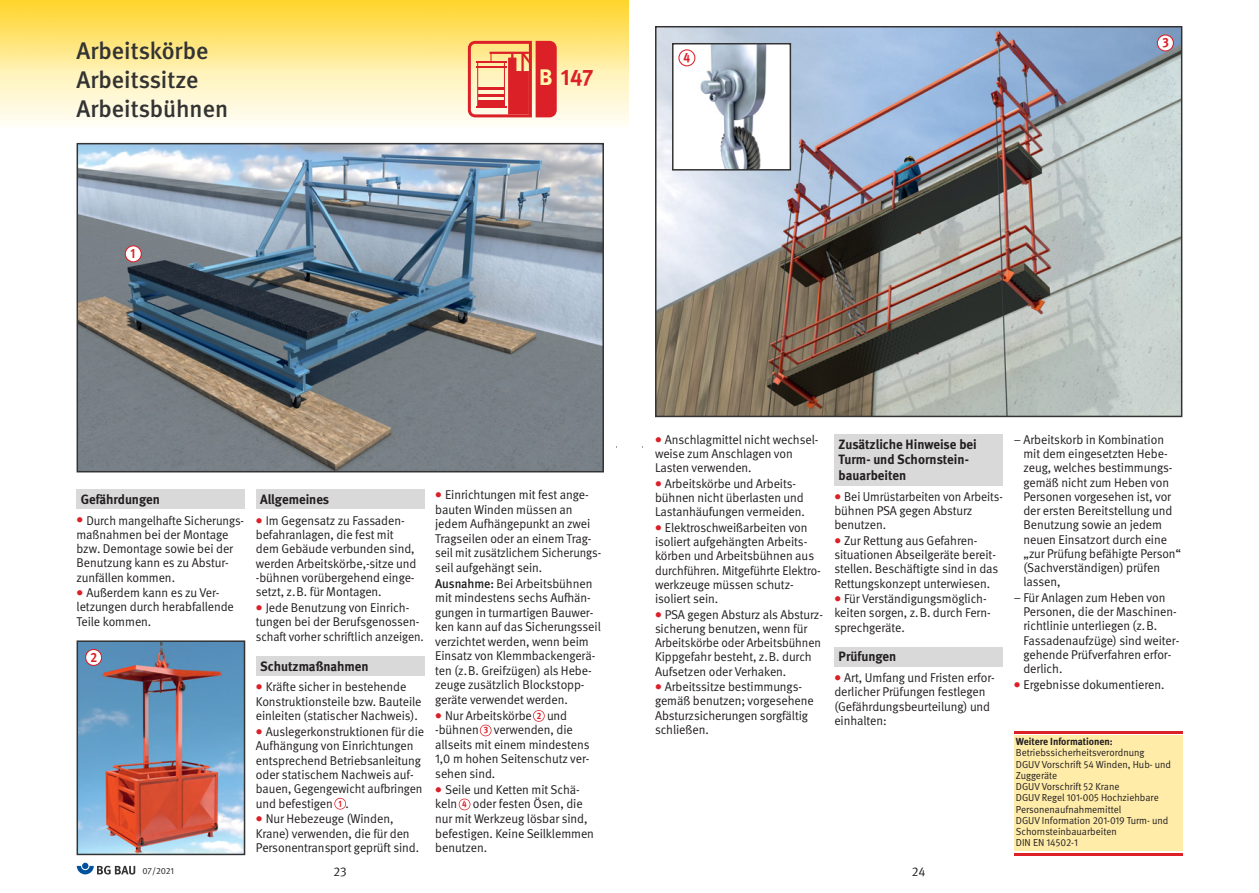
<style>
.page{position:relative;width:1259px;height:893px;background:#fff}
.page>*{position:absolute;margin:0;border:0;box-sizing:border-box;transform-origin:0 0}
.t1{font:500 24px/29.2px "DGUV Meta";color:#333}
.t2{font:700 22.5px "DGUV Meta";color:#db2028}
.t3{font:700 13.5px/15.8px "DGUV Meta";color:#231f20}
.t4{font:700 13.5px "DGUV Meta";color:#db2028;scale:.9 1}
.t5{font:12.75px/14.2px "DGUV Meta";letter-spacing:-.005em;color:#231f20}
.t6{font:12.75px/14.2px "DGUV Meta";letter-spacing:-.005em;color:#231f20;scale:.95 1}
.t7{font:12.75px/14.2px "DGUV Meta";letter-spacing:-.005em;color:#231f20;scale:.94 1}
.t8{font:10.2px/11.2px "DGUV Meta";color:#231f20}
.t9{font:700 10.2px "DGUV Meta";color:#231f20}
.t10{font:700 9.3px "DGUV Meta";color:#db2028;scale:.9 1}
.t11{font:9px "DGUV Meta";letter-spacing:-.005em;color:#231f20}
.s1{color:#fff9ae}
.s2{font-weight:500}
</style>
<div class="page">
<div style="left:1013px;top:735px;width:169px;height:116px;background:#ffeca9"></div>
<hr style="left:1013px;top:731px;width:169px;height:2px;background:#db2028">
<hr style="left:1013px;top:853px;width:169px;height:2px;background:#db2028">
<img style="left:658px;top:29px;width:521px;height:385px">
<div style="left:655px;top:26px;width:527px;height:391px;border:2px solid #333"></div>
<img style="left:675px;top:46px;width:113px;height:122px">
<div style="left:672px;top:43px;width:119px;height:128px;border:2px solid #333"></div>
<svg style="left:1157px;top:34px;width:17px;height:17px"></svg>
<div style="left:1158px;top:36px;width:14px;height:14px;background:#fff;border-radius:50%"></div>
<svg style="left:678px;top:49px;width:17px;height:17px"></svg>
<div style="left:679px;top:50px;width:15px;height:15px;background:#fff;border-radius:50%"></div>
<div style="left:834px;top:434px;width:169px;height:51px;background:#d9d9d9"></div>
<div style="left:834px;top:647px;width:169px;height:19px;background:#d9d9d9"></div>
<svg style="left:0;top:73px;width:629px;height:52px;background:#fdefd1"></svg>
<img style="left:0;top:0;width:629px;height:73px">
<hr style="left:521px;top:53px;width:3px;height:19px;background:#db2028">
<hr style="left:476px;top:62px;width:30px;height:1px;background:#db2028">
<hr style="left:476px;top:67px;width:30px;height:1px;background:#db2028">
<hr style="left:504px;top:62px;width:1px;height:45px;background:#db2028">
<hr style="left:477px;top:87px;width:27px;height:3px;background:#db2028">
<hr style="left:477px;top:94px;width:27px;height:3px;background:#db2028">
<div style="left:477px;top:101px;width:27px;height:5px;background:#db2028"></div>
<hr style="left:476px;top:107px;width:30px;height:1px;background:#db2028">
<svg style="left:468px;top:41px;width:11px;height:76px"></svg>
<svg style="left:535px;top:41px;width:22px;height:76px;background:#dc2a2f"></svg>
<div style="left:77px;top:489px;width:168px;height:20px;background:#d9d9d9"></div>
<div style="left:256px;top:489px;width:168px;height:20px;background:#d9d9d9"></div>
<div style="left:256px;top:657px;width:168px;height:19px;background:#d9d9d9"></div>
<img style="left:80px;top:146px;width:521px;height:323px">
<div style="left:77px;top:143px;width:527px;height:329px;border:2px solid #333"></div>
<img style="left:80px;top:643px;width:162px;height:209px">
<div style="left:77px;top:640px;width:168px;height:215px;border:2px solid #333"></div>
<svg style="left:533px;top:710px;width:12px;height:12px"></svg>
<div style="left:534px;top:711px;width:10px;height:10px;background:#fff;border-radius:50%"></div>
<svg style="left:125px;top:245px;width:17px;height:17px"></svg>
<div style="left:126px;top:246px;width:15px;height:15px;background:#fff;border-radius:50%"></div>
<svg style="left:85px;top:649px;width:17px;height:17px"></svg>
<div style="left:86px;top:650px;width:15px;height:15px;background:#fff;border-radius:50%"></div>
<svg style="left:334px;top:798px;width:12px;height:11px"></svg>
<div style="left:335px;top:799px;width:10px;height:10px;background:#fff;border-radius:50%"></div>
<svg style="left:77px;top:863px;width:58px;height:12px"></svg>
<h1 class="t1" style="left:77px;top:38px;width:153px">Arbeitskörbe<br>Arbeitssitze<br>Arbeitsbühnen</h1>
<p class="t4" style="left:131px;top:248px;width:7px">1</p>
<h2 class="t2" style="left:539px;top:68px;width:56px"><span class="s1">B</span> 147</h2>
<p class="t4" style="left:683px;top:52px;width:9px">4</p>
<p class="t4" style="left:1162px;top:37px;width:9px">3</p>
<p class="t3" style="left:81px;top:492px;width:81px">Gefährdungen</p>
<p class="t6" style="left:77px;top:514px;width:178px;text-indent:10px">Durch mangelhafte Sicherungs - maßnahmen bei der Montage bzw. Demontage sowie bei der<br>Benutzung kann es zu Abstur&shy;zunfällen kommen.</p>
<p class="t5" style="left:77px;top:586px;width:159px;text-indent:10px">Außerdem kann es zu Ver - letzungen durch herabfallende<br>Teile kommen.</p>
<p class="t4" style="left:90px;top:652px;width:9px">2</p>
<p class="t11" style="left:142px;top:867px;width:33px">07/2021</p>
<p class="t3" style="left:260px;top:492px;width:71px">Allgemeines</p>
<p class="t5" style="left:256px;top:514px;width:162px;text-indent:10px">Im Gegensatz zu Fassaden - befahranlagen, die fest mit dem Gebäude verbunden sind, werden Arbeitskörbe,-sitze und -bühnen vorübergehend einge&shy;setzt, z.B. für Montagen.</p>
<p class="t5" style="left:256px;top:601px;width:169px;text-align:center">Jede Benutzung von Einrich&shy;tungen bei der Berufsgenossen&shy;schaft vorher schriftlich anzeigen.</p>
<p class="t3" style="left:260px;top:659px;width:110px">Schutzmaßnahmen</p>
<p class="t5" style="left:256px;top:681px;width:167px;text-align:center">Kräfte sicher in bestehende<br>Konstruktionsteile bzw. Bauteile einleiten (statischer Nachweis).</p>
<p class="t5" style="left:256px;top:725px;width:170px;text-indent:10px">Auslegerkonstruktionen für die<br>Aufhängung von Einrichtungen entsprechend Betriebsanleitung oder statischem Nachweis auf&shy;bauen, Gegengewicht aufbringen und befestigen .</p>
<p class="t5" style="left:256px;top:813px;width:165px;text-indent:10px">Nur Hebezeuge (Winden,<br>Krane) verwenden, die für den<br>Personentransport geprüft sind.</p>
<p class="t10" style="left:338px;top:800px;width:5px">1</p>
<p class="t5" style="left:435px;top:488px;width:167px;text-indent:10px">Einrichtungen mit fest ange&shy;bauten Winden müssen an jedem Aufhängepunkt an zwei<br>Tragseilen oder an einem Trag - seil mit zusätzlichem Sicherungs&shy;seil aufgehängt sein.</p>
<p class="t5" style="left:435px;top:577px;width:167px"><span class="s2">Ausnahme:</span> Bei Arbeitsbühnen mit mindestens sechs Aufhän&shy;gungen in turmartigen Bauwer&shy;ken kann auf das Sicherungsseil verzichtet werden, wenn beim<br>Einsatz von Klemmbackengerä&shy;ten (z.B. Greifzügen) als Hebe&shy;zeuge zusätzlich Blockstopp - geräte verwendet werden.</p>
<p class="t5" style="left:435px;top:709px;width:156px;text-indent:10px">Nur Arbeitskörbe und -bühnen verwenden, die allseits mit einem mindestens<br>1,0 m hohen Seitenschutz ver - sehen sind.</p>
<p class="t5" style="left:435px;top:783px;width:160px;text-indent:10px">Seile und Ketten mit Schä - keln oder festen Ösen, die nur mit Werkzeug lösbar sind, befestigen. Keine Seilklemmen benutzen.</p>
<p class="t10" style="left:537px;top:712px;width:7px">2</p>
<p class="t10" style="left:484px;top:726px;width:6px">3</p>
<p class="t10" style="left:462px;top:800px;width:7px">4</p>
<p class="t5" style="left:655px;top:433px;width:165px;text-indent:10px">Anschlagmittel nicht wechsel&shy;weise zum Anschlagen von<br>Lasten verwenden.</p>
<p class="t5" style="left:655px;top:477px;width:151px;text-align:center">Arbeitskörbe und Arbeits - bühnen nicht überlasten und<br>Lastanhäufungen vermeiden.</p>
<p class="t5" style="left:655px;top:521px;width:167px;text-indent:10px">Elektroschweißarbeiten von isoliert aufgehängten Arbeits - körben und Arbeitsbühnen aus durchführen. Mitgeführte Elektro - werkzeuge müssen schutz - isoliert sein.</p>
<p class="t5" style="left:655px;top:608px;width:169px;text-indent:10px">PSA gegen Absturz als Absturz&shy;sicherung benutzen, wenn für<br>Arbeitskörbe oder Arbeitsbühnen<br>Kippgefahr besteht, z.B. durch<br>Aufsetzen oder Verhaken.</p>
<p class="t5" style="left:655px;top:681px;width:160px;text-indent:10px">Arbeitssitze bestimmungs - gemäß benutzen; vorgesehene<br>Absturzsicherungen sorgfältig schließen.</p>
<p class="t3" style="left:838px;top:437px;width:140px">Zusätzliche Hinweise bei<br>Turm- und Schornstein - bauarbeiten</p>
<p class="t7" style="left:834px;top:490px;width:181px;text-indent:10px">Bei Umrüstarbeiten von Arbeits - bühnen PSA gegen Absturz benutzen.</p>
<p class="t5" style="left:834px;top:534px;width:165px;text-indent:10px">Zur Rettung aus Gefahren - situationen Abseilgeräte bereit&shy;stellen. Beschäftigte sind in das<br>Rettungskonzept unterwiesen.</p>
<p class="t5" style="left:834px;top:592px;width:158px;text-indent:10px">Für Verständigungsmöglich - keiten sorgen, z.B. durch Fern&shy;sprechgeräte.</p>
<p class="t3" style="left:838px;top:650px;width:59px">Prüfungen</p>
<p class="t5" style="left:834px;top:671px;width:162px;text-indent:10px">Art, Umfang und Fristen erfor&shy;derlicher Prüfungen festlegen (Gefährdungsbeurteilung) und einhalten:</p>
<p class="t5" style="left:334px;top:865px;width:15px">23</p>
<p class="t5" style="left:912px;top:865px;width:15px">24</p>
<p class="t5" style="left:1023px;top:433px;width:159px;text-indent:-10px">– Arbeitskorb in Kombination mit dem eingesetzten Hebe&shy;zeug, welches bestimmungs&shy;gemäß nicht zum Heben von<br>Personen vorgesehen ist, vor der ersten Bereitstellung und<br>Benutzung sowie an jedem neuen Einsatzort durch eine „zur Prüfung befähigte Person“ (Sachverständigen) prüfen lassen,</p>
<p class="t5" style="left:1023px;top:591px;width:157px;text-indent:-10px">– Für Anlagen zum Heben von<br>Personen, die der Maschinen&shy;richtlinie unterliegen (z.B.<br>Fassadenaufzüge) sind weiter&shy;gehende Prüfverfahren erfor&shy;derlich.</p>
<p class="t5" style="left:1023px;top:678px;width:143px">Ergebnisse dokumentieren.</p>
<p class="t9" style="left:1016px;top:737px;width:98px">Weitere Informationen:</p>
<p class="t8" style="left:1016px;top:748px;width:157px">Betriebssicherheitsverordnung<br>DGUV Vorschrift 54 Winden, Hub- und<br>Zuggeräte<br>DGUV Vorschrift 52 Krane<br>DGUV Regel 101-005 Hochziehbare<br>Personenaufnahmemittel<br>DGUV Information 201-019 Turm- und<br>Schornsteinbauarbeiten<br>DIN EN 14502-1</p>
</div>
